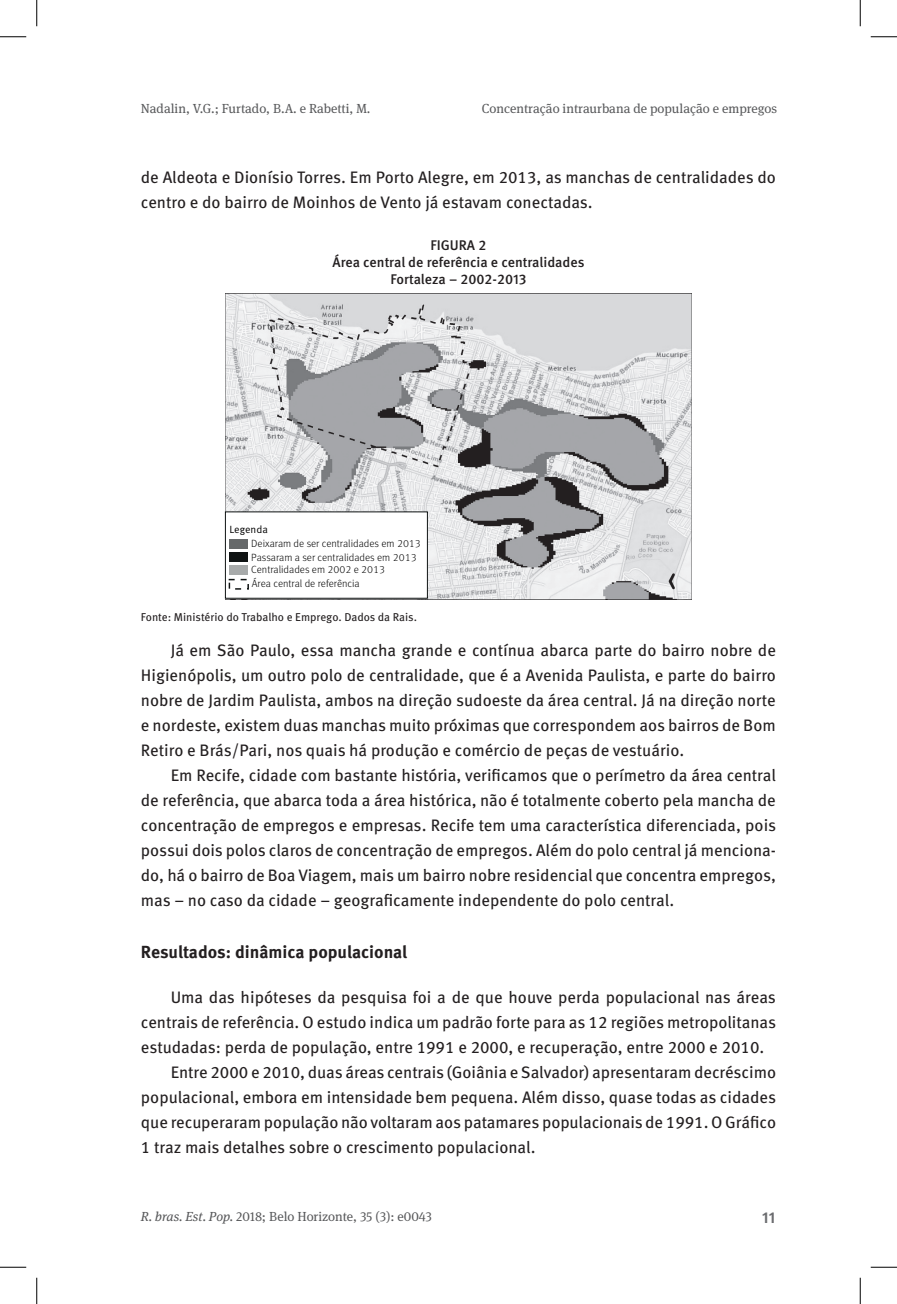
<style>
.page{position:relative;width:897px;height:1304px;background:#fff}
.page>*{position:absolute;margin:0;border:0;box-sizing:border-box;transform-origin:0 0}
.t1{font:700 17.5px "Meta Pro";letter-spacing:-.005em;color:#231f20}
.t2{font:16.62px/25px "Meta Pro";color:#231f20;text-align:justify}
.t3{font:700 15.75px "Meta Pro";color:#6c6d70}
.t4{font:500 14px/17px "Meta Pro";color:#231f20;text-align:center}
.t5{font:13.12px "Meta Serif Pro";color:#57585a}
.t6{font:11.38px "Meta Pro";letter-spacing:-.005em;color:#231f20}
.t7{font:300 10.5px/13.8px "Meta Pro";color:#000001}
.t8{font:10.5px "Meta Pro Norm";color:#000001}
.s1{font-style:italic}
</style>
<div class="page">
<img style="left:225px;top:293px;width:467px;height:306px">
<div style="left:225px;top:512px;width:202px;height:86px;background:#fff"></div>
<div style="left:225px;top:512px;width:203px;height:86px;border:1px solid #0f1313"></div>
<div style="left:229px;top:540px;width:19px;height:9px;background:#66696a"></div>
<div style="left:229px;top:552px;width:19px;height:10px;background:#0f1313"></div>
<div style="left:229px;top:565px;width:19px;height:9px;background:#a7aaaa"></div>
<div style="left:229px;top:579px;width:20px;height:11px;border:1px dashed #0f1313"></div>
<svg style="left:0;top:36px;width:26px;height:1px"></svg>
<svg style="left:871px;top:36px;width:26px;height:1px"></svg>
<svg style="left:0;top:1267px;width:26px;height:1px"></svg>
<svg style="left:871px;top:1267px;width:26px;height:1px"></svg>
<svg style="left:36px;top:0;width:1px;height:26px"></svg>
<svg style="left:36px;top:1278px;width:1px;height:26px"></svg>
<svg style="left:860px;top:0;width:1px;height:26px"></svg>
<svg style="left:860px;top:1278px;width:1px;height:26px"></svg>
<p class="t5" style="left:141px;top:98px;width:231px">Nadalin, V.G.; Furtado, B.A. e Rabetti, M.</p>
<p class="t5" style="left:482px;top:98px;width:297px">Concentração intraurbana de população e empregos</p>
<p class="t2" style="left:141px;top:164px;width:636px">de Aldeota e Dionísio Torres. Em Porto Alegre, em 2013, as manchas de centralidades do centro e do bairro de Moinhos de Vento já estavam conectadas.</p>
<p class="t4" style="left:332px;top:236px;width:253px">FIGURA 2<br>Área central de referência e centralidades<br>Fortaleza – 2002-2013</p>
<p class="t8" style="left:229px;top:521px;width:40px">Legenda</p>
<p class="t7" style="left:251px;top:536px;width:171px">Deixaram de ser centralidades em 2013<br>Passaram a ser centralidades em 2013</p>
<p class="t7" style="left:251px;top:562px;width:135px">Centralidades em 2002 e 2013<br>Área central de referência</p>
<p class="t6" style="left:141px;top:608px;width:278px">Fonte: Ministério do Trabalho e Emprego. Dados da Rais.</p>
<p class="t2" style="left:141px;top:636px;width:637px;text-indent:30px">Já em São Paulo, essa mancha grande e contínua abarca parte do bairro nobre de Higienópolis, um outro polo de centralidade, que é a Avenida Paulista, e parte do bairro nobre de Jardim Paulista, ambos na direção sudoeste da área central. Já na direção norte e nordeste, existem duas manchas muito próximas que correspondem aos bairros de Bom Retiro e Brás/Pari, nos quais há produção e comércio de peças de vestuário.</p>
<p class="t2" style="left:141px;top:761px;width:637px;text-indent:30px">Em Recife, cidade com bastante história, verificamos que o perímetro da área central de referência, que abarca toda a área histórica, não é totalmente coberto pela mancha de concentração de empregos e empresas. Recife tem uma característica diferenciada, pois possui dois polos claros de concentração de empregos. Além do polo central já menciona&shy;do, há o bairro de Boa Viagem, mais um bairro nobre residencial que concentra empregos, mas – no caso da cidade – geograficamente independente do polo central.</p>
<p class="t1" style="left:141px;top:938px;width:268px">Resultados: dinâmica populacional</p>
<p class="t2" style="left:171px;top:983px;width:607px">Uma das hipóteses da pesquisa foi a de que houve perda populacional nas áreas</p>
<p class="t2" style="left:141px;top:1008px;width:637px">centrais de referência. O estudo indica um padrão forte para as 12 regiões metropolitanas</p>
<p class="t2" style="left:141px;top:1033px;width:625px">estudadas: perda de população, entre 1991 e 2000, e recuperação, entre 2000 e 2010.</p>
<p class="t2" style="left:171px;top:1058px;width:607px">Entre 2000 e 2010, duas áreas centrais (Goiânia e Salvador) apresentaram decréscimo</p>
<p class="t2" style="left:141px;top:1083px;width:637px">populacional, embora em intensidade bem pequena. Além disso, quase todas as cidades</p>
<p class="t2" style="left:141px;top:1109px;width:637px">que recuperaram população não voltaram aos patamares populacionais de 1991. O Gráfico</p>
<p class="t2" style="left:141px;top:1134px;width:396px">1 traz mais detalhes sobre o crescimento populacional.</p>
<p class="t5" style="left:141px;top:1207px;width:293px"><span class="s1">R. bras. Est. Pop.</span> 2018; Belo Horizonte, 35 (3): e0043</p>
<p class="t3" style="left:762px;top:1205px;width:15px">11</p>
</div>
